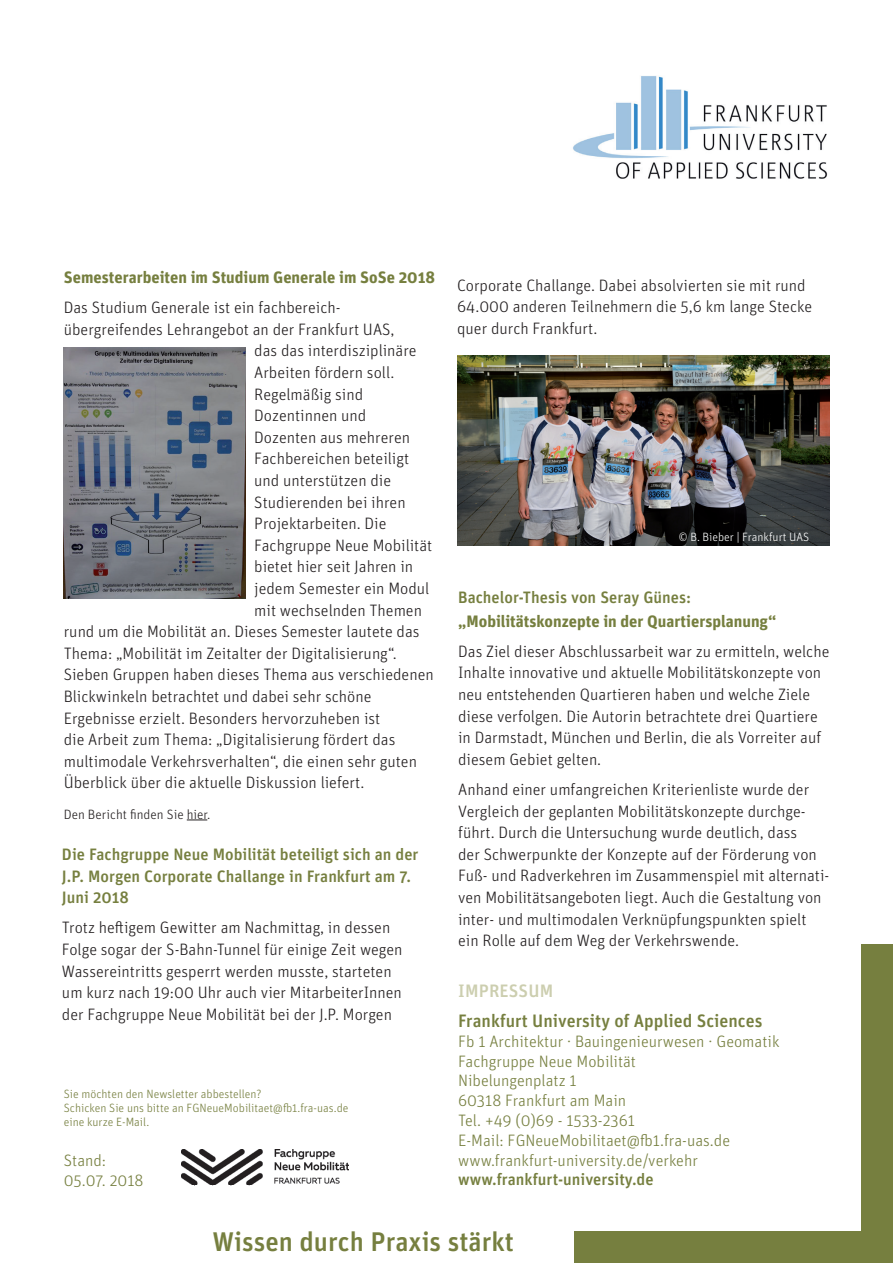
<style>
.page{position:relative;width:893px;height:1263px;background:#fff}
.page>*{position:absolute;margin:0;border:0;box-sizing:border-box;transform-origin:0 0}
.t1{font:500 27px "Unit Pro";color:#767f3f}
.t2{font:500 18px "Unit Pro";color:#767f3f}
.t3{font:500 18px "Unit Pro";letter-spacing:.01em;color:#ccceaf}
.t4{font:300 16.5px/21.6px "Unit Pro";color:#231f20}
.t5{font:300 16.5px/19.8px "Unit Pro";color:#767f3f}
.t6{font:500 16.5px/21.6px "Unit Pro";color:#767f3f}
.t7{font:700 16.5px "Unit Pro";color:#767f3f}
.t8{font:300 13.5px "Unit Pro";color:#231f20}
.t9{font:300 12px/14.4px "Unit Pro";color:#767f3f}
.t10{font:300 12px "Unit Pro";color:#fff}
</style>
<div class="page">
<img style="left:573px;top:76px;width:255px;height:103px">
<div style="left:862px;top:944px;width:31px;height:319px;background:#767f3f"></div>
<div style="left:574px;top:1231px;width:319px;height:32px;background:#767f3f"></div>
<img style="left:182px;top:1149px;width:167px;height:37px">
<img style="left:457px;top:356px;width:372px;height:189px">
<svg style="left:187px;top:820px;width:20px;height:1px"></svg>
<img style="left:64px;top:347px;width:182px;height:251px">
<p class="t7" style="left:64px;top:265px;width:373px">Semesterarbeiten im Studium Generale im SoSe 2018</p>
<p class="t4" style="left:64px;top:296px;width:278px">Das Studium Generale ist ein fachbereich-</p>
<p class="t4" style="left:64px;top:318px;width:332px">übergreifendes Lehrangebot an der Frankfurt UAS,</p>
<p class="t4" style="left:254px;top:339px;width:164px">das das interdisziplinäre</p>
<p class="t4" style="left:254px;top:361px;width:142px">Arbeiten fördern soll.</p>
<p class="t4" style="left:254px;top:383px;width:110px">Regelmäßig sind</p>
<p class="t4" style="left:254px;top:404px;width:114px">Dozentinnen und</p>
<p class="t4" style="left:254px;top:426px;width:157px">Dozenten aus mehreren</p>
<p class="t4" style="left:254px;top:447px;width:156px">Fachbereichen beteiligt</p>
<p class="t4" style="left:254px;top:469px;width:138px">und unterstützen die</p>
<p class="t4" style="left:254px;top:491px;width:153px">Studierenden bei ihren</p>
<p class="t4" style="left:254px;top:512px;width:134px">Projektarbeiten. Die</p>
<p class="t4" style="left:254px;top:534px;width:180px">Fachgruppe Neue Mobilität</p>
<p class="t4" style="left:254px;top:555px;width:160px">bietet hier seit Jahren in</p>
<p class="t4" style="left:254px;top:577px;width:177px">jedem Semester ein Modul</p>
<p class="t4" style="left:254px;top:599px;width:169px">mit wechselnden Themen</p>
<p class="t4" style="left:64px;top:620px;width:357px">rund um die Mobilität an. Dieses Semester lautete das</p>
<p class="t4" style="left:64px;top:642px;width:334px">Thema: „Mobilität im Zeitalter der Digitalisierung“.</p>
<p class="t4" style="left:64px;top:663px;width:371px">Sieben Gruppen haben dieses Thema aus verschiedenen</p>
<p class="t4" style="left:64px;top:685px;width:309px">Blickwinkeln betrachtet und dabei sehr schöne</p>
<p class="t4" style="left:64px;top:707px;width:318px">Ergebnisse erzielt. Besonders hervorzuheben ist</p>
<p class="t4" style="left:64px;top:728px;width:333px">die Arbeit zum Thema: „Digitalisierung fördert das</p>
<p class="t4" style="left:64px;top:750px;width:355px">multimodale Verkehrsverhalten“, die einen sehr guten</p>
<p class="t4" style="left:64px;top:771px;width:302px">Überblick über die aktuelle Diskussion liefert.</p>
<p class="t8" style="left:64px;top:805px;width:148px">Den Bericht finden Sie hier.</p>
<p class="t6" style="left:62px;top:843px;width:358px">Die Fachgruppe Neue Mobilität beteiligt sich an der<br>J.P. Morgen Corporate Challange in Frankfurt am 7.<br>Juni 2018</p>
<p class="t4" style="left:62px;top:916px;width:342px">Trotz heftigem Gewitter am Nachmittag, in dessen Folge sogar der S-Bahn-Tunnel für einige Zeit wegen Wassereintritts gesperrt werden musste, starteten um kurz nach 19:00 Uhr auch vier MitarbeiterInnen der Fachgruppe Neue Mobilität bei der J.P. Morgen</p>
<p class="t9" style="left:64px;top:1086px;width:286px">Sie möchten den Newsletter abbestellen?<br>Schicken Sie uns bitte an FGNeueMobilitaet@fb1.fra-uas.de eine kurze E-Mail.</p>
<p class="t5" style="left:64px;top:1150px;width:81px">Stand:<br>05.07. 2018</p>
<p class="t4" style="left:457px;top:274px;width:357px">Corporate Challange. Dabei absolvierten sie mit rund<br>64.000 anderen Teilnehmern die 5,6 km lange Stecke quer durch Frankfurt.</p>
<p class="t10" style="left:679px;top:529px;width:132px">© B. Bieber | Frankfurt UAS</p>
<p class="t6" style="left:458px;top:585px;width:235px">Bachelor-Thesis von Seray Günes:</p>
<p class="t7" style="left:458px;top:609px;width:320px">„Mobilitätskonzepte in der Quartiersplanung“</p>
<p class="t4" style="left:458px;top:640px;width:373px">Das Ziel dieser Abschlussarbeit war zu ermitteln, welche Inhalte innovative und aktuelle Mobilitätskonzepte von neu entstehenden Quartieren haben und welche Ziele diese verfolgen. Die Autorin betrachtete drei Quartiere in Darmstadt, München und Berlin, die als Vorreiter auf diesem Gebiet gelten.</p>
<p class="t4" style="left:458px;top:778px;width:373px">Anhand einer umfangreichen Kriterienliste wurde der Vergleich der geplanten Mobilitätskonzepte durchge&shy;führt. Durch die Untersuchung wurde deutlich, dass<br>der Schwerpunkte der Konzepte auf der Förderung von Fuß- und Radverkehren im Zusammenspiel mit alternati&shy;ven Mobilitätsangeboten liegt. Auch die Gestaltung von inter- und multimodalen Verknüpfungspunkten spielt ein Rolle auf dem Weg der Verkehrswende.</p>
<p class="t3" style="left:458px;top:978px;width:97px">IMPRESSUM</p>
<p class="t2" style="left:458px;top:1008px;width:306px">Frankfurt University of Applied Sciences</p>
<p class="t5" style="left:458px;top:1031px;width:323px">Fb 1 Architektur · Bauingenieurwesen · Geomatik<br>Fachgruppe Neue Mobilität<br>Nibelungenplatz 1<br>60318 Frankfurt am Main<br>Tel. +49 (0)69 - 1533-2361<br>E-Mail: FGNeueMobilitaet@fb1.fra-uas.de www.frankfurt-university.de/verkehr</p>
<p class="t6" style="left:458px;top:1168px;width:197px">www.frankfurt-university.de</p>
<h1 class="t1" style="left:213px;top:1222px;width:303px">Wissen durch Praxis stärkt</h1>
</div>
